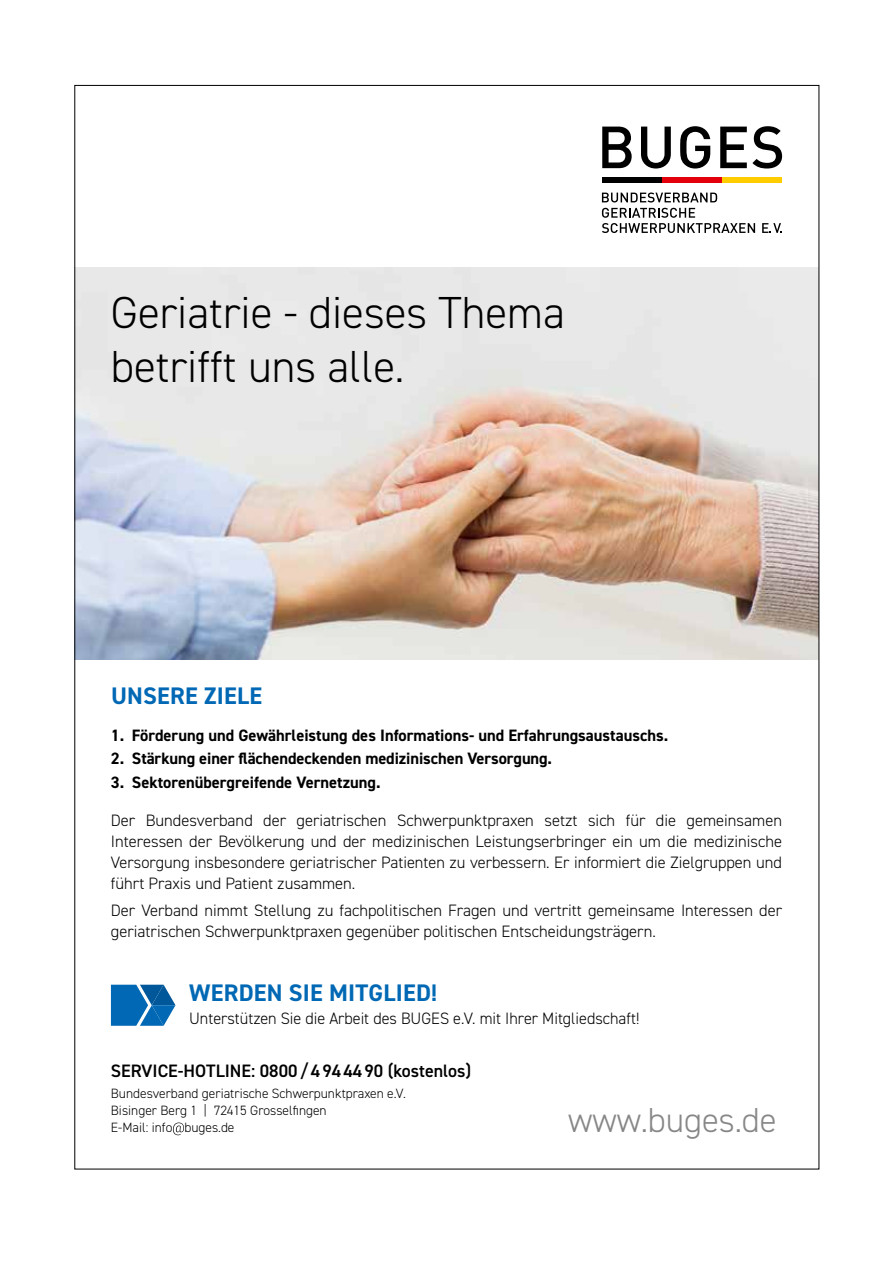
<style>
.page{position:relative;width:893px;height:1263px;background:#fff}
.page>*{position:absolute;margin:0;border:0;box-sizing:border-box;transform-origin:0 0}
.t1{font:300 45px/54px "DIN2014";color:#000}
.t2{font:300 34.65px "DIN2014";color:#868786}
.t3{font:700 24px "DIN2014";letter-spacing:.01em;color:#0068b4}
.t4{font:600 18px "DIN2014";color:#000}
.t5{font:300 16.5px/21px "DIN2014";color:#000;text-align:justify}
.t6{font:700 16.5px "DIN2014";color:#000}
.t7{font:300 13.5px/16.8px "DIN2014";color:#000}
</style>
<div class="page">
<img style="left:76px;top:268px;width:741px;height:391px">
<svg style="left:602px;top:192px;width:115px;height:10px"></svg>
<svg style="left:602px;top:208px;width:153px;height:25px"></svg>
<svg style="left:762px;top:223px;width:20px;height:10px"></svg>
<svg style="left:602px;top:127px;width:30px;height:41px"></svg>
<svg style="left:641px;top:127px;width:30px;height:42px"></svg>
<svg style="left:680px;top:126px;width:30px;height:43px"></svg>
<svg style="left:720px;top:126px;width:62px;height:43px"></svg>
<div style="left:602px;top:178px;width:60px;height:5px;background:#000"></div>
<div style="left:662px;top:178px;width:60px;height:5px;background:#e3000b"></div>
<div style="left:722px;top:178px;width:60px;height:5px;background:#fc0"></div>
<svg style="left:173px;top:1122px;width:11px;height:13px"></svg>
<svg style="left:111px;top:985px;width:64px;height:41px;background:#267bba"></svg>
<h1 class="t1" style="left:111px;top:285px;width:456px">Geriatrie - dieses Thema betrifft uns alle.</h1>
<h3 class="t3" style="left:111px;top:680px;width:152px">UNSERE ZIELE</h3>
<p class="t6" style="left:111px;top:724px;width:559px">1. Förderung und Gewährleistung des Informations- und Erfahrungsaustauschs.</p>
<p class="t6" style="left:111px;top:748px;width:443px">2. Stärkung einer flächendeckenden medizinischen Versorgung.</p>
<p class="t6" style="left:111px;top:771px;width:271px">3. Sektorenübergreifende Vernetzung.</p>
<p class="t5" style="left:111px;top:810px;width:673px">Der Bundesverband der geriatrischen Schwerpunktpraxen setzt sich für die gemeinsamen Interessen der Bevölkerung und der medizinischen Leistungserbringer ein um die medizinische Versorgung insbesondere geriatrischer Patienten zu verbessern. Er informiert die Zielgruppen und führt Praxis und Patient zusammen.</p>
<p class="t5" style="left:111px;top:900px;width:673px">Der Verband nimmt Stellung zu fachpolitischen Fragen und vertritt gemeinsame Interessen der geriatrischen Schwerpunktpraxen gegenüber politischen Entscheidungsträgern.</p>
<h3 class="t3" style="left:189px;top:976px;width:249px">WERDEN SIE MITGLIED!</h3>
<p class="t5" style="left:189px;top:1008px;width:452px">Unterstützen Sie die Arbeit des BUGES e.V. mit Ihrer Mitgliedschaft!</p>
<p class="t4" style="left:111px;top:1059px;width:362px">SERVICE-HOTLINE: 0800/4944490 (kostenlos)</p>
<p class="t7" style="left:111px;top:1085px;width:297px">Bundesverband geriatrische Schwerpunktpraxen e.V.<br>Bisinger Berg 1 | 72415 Grosselfingen<br>E-Mail: info buges.de</p>
<h2 class="t2" style="left:568px;top:1099px;width:210px">www.buges.de</h2>
</div>
